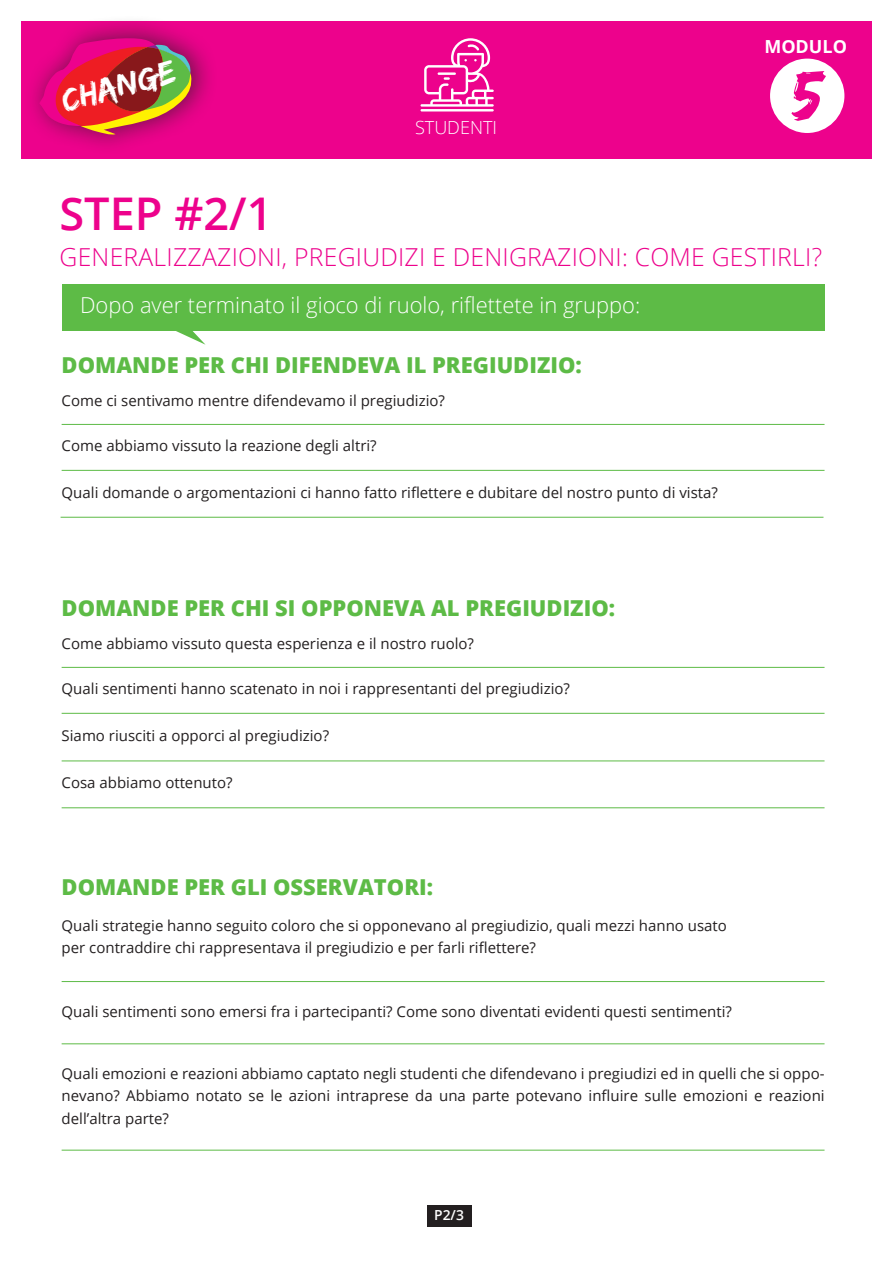
<style>
.page{position:relative;width:893px;height:1263px;background:#fff}
.page>*{position:absolute;margin:0;border:0;box-sizing:border-box;transform-origin:0 0}
.t1{font:71.4px "Edo";color:#ed028c}
.t2{font:600 45px "Open Sans";color:#ed028c}
.t3{font:34.5px "Edo";color:#fff}
.t4{font:300 24.75px "Open Sans";letter-spacing:.01em;color:#ed028c}
.t5{font:800 21.9px "Open Sans";color:#5dbb46}
.t6{font:300 21.9px "Open Sans";color:#fff}
.t7{font:300 18px "Open Sans";color:#fff}
.t8{font:700 18px "Open Sans";color:#fff}
.t9{font:15px/22.5px "Open Sans";color:#231f20}
.t10{font:600 13.8px "Open Sans";color:#fff}
</style>
<div class="page">
<div style="left:427px;top:1206px;width:44px;height:21px;background:#231f20"></div>
<div style="left:62px;top:284px;width:762px;height:47px;background:#5dbb46"></div>
<svg style="left:176px;top:331px;width:30px;height:14px"></svg>
<hr style="left:62px;top:981px;width:762px;height:1px;background:#5dbb46">
<hr style="left:62px;top:1043px;width:762px;height:1px;background:#5dbb46">
<hr style="left:62px;top:1150px;width:762px;height:1px;background:#5dbb46">
<hr style="left:62px;top:667px;width:762px;height:1px;background:#5dbb46">
<hr style="left:62px;top:713px;width:762px;height:1px;background:#5dbb46">
<hr style="left:62px;top:760px;width:762px;height:1px;background:#5dbb46">
<hr style="left:62px;top:807px;width:762px;height:1px;background:#5dbb46">
<hr style="left:62px;top:424px;width:762px;height:1px;background:#5dbb46">
<hr style="left:62px;top:470px;width:762px;height:1px;background:#5dbb46">
<hr style="left:61px;top:517px;width:762px;height:1px;background:#5dbb46">
<div style="left:21px;top:21px;width:851px;height:137px;background:#ed028c"></div>
<div style="left:770px;top:59px;width:74px;height:74px;background:#fff;border-radius:50%"></div>
<div style="left:22px;top:14px;width:197px;height:143px;background:#231f20;opacity:.7"></div>
<svg style="left:39px;top:38px;width:153px;height:98px"></svg>
<hr style="left:420px;top:109px;width:74px;height:3px;background:#fff">
<svg style="left:420px;top:38px;width:74px;height:69px"></svg>
<p class="t8" style="left:764px;top:33px;width:84px">MODULO</p>
<h3 class="t3" style="left:57px;top:82px;width:118px;rotate:-15deg">Change</h3>
<h1 class="t1" style="left:791px;top:53px;width:34px">5</h1>
<p class="t7" style="left:415px;top:115px;width:84px">STUDENTI</p>
<h2 class="t2" style="left:60px;top:183px;width:214px">STEP #2/1</h2>
<h3 class="t4" style="left:60px;top:240px;width:764px">GENERALIZZAZIONI, PREGIUDIZI E DENIGRAZIONI: COME GESTIRLI?</h3>
<h3 class="t6" style="left:80px;top:290px;width:562px">Dopo aver terminato il gioco di ruolo, riflettete in gruppo:</h3>
<h3 class="t5" style="left:62px;top:348px;width:522px">DOMANDE PER CHI DIFENDEVA IL PREGIUDIZIO:</h3>
<p class="t9" style="left:62px;top:388px;width:385px">Come ci sentivamo mentre difendevamo il pregiudizio?</p>
<p class="t9" style="left:62px;top:434px;width:317px">Come abbiamo vissuto la reazione degli altri?</p>
<p class="t9" style="left:62px;top:480px;width:658px">Quali domande o argomentazioni ci hanno fatto riflettere e dubitare del nostro punto di vista?</p>
<h3 class="t5" style="left:62px;top:591px;width:555px">DOMANDE PER CHI SI OPPONEVA AL PREGIUDIZIO:</h3>
<p class="t9" style="left:62px;top:631px;width:414px">Come abbiamo vissuto questa esperienza e il nostro ruolo?</p>
<p class="t9" style="left:62px;top:677px;width:510px">Quali sentimenti hanno scatenato in noi i rappresentanti del pregiudizio?</p>
<p class="t9" style="left:62px;top:723px;width:269px">Siamo riusciti a opporci al pregiudizio?</p>
<p class="t9" style="left:62px;top:771px;width:172px">Cosa abbiamo ottenuto?</p>
<h3 class="t5" style="left:62px;top:870px;width:373px">DOMANDE PER GLI OSSERVATORI:</h3>
<p class="t9" style="left:62px;top:913px;width:667px">Quali strategie hanno seguito coloro che si opponevano al pregiudizio, quali mezzi hanno usato per contraddire chi rappresentava il pregiudizio e per farli riflettere?</p>
<p class="t9" style="left:62px;top:1000px;width:672px">Quali sentimenti sono emersi fra i partecipanti? Come sono diventati evidenti questi sentimenti?</p>
<p class="t9" style="left:62px;top:1061px;width:765px;text-align:justify">Quali emozioni e reazioni abbiamo captato negli studenti che difendevano i pregiudizi ed in quelli che si oppo&shy;nevano? Abbiamo notato se le azioni intraprese da una parte potevano influire sulle emozioni e reazioni dell’altra parte?</p>
<p class="t10" style="left:434px;top:1206px;width:31px">P2/3</p>
</div>
